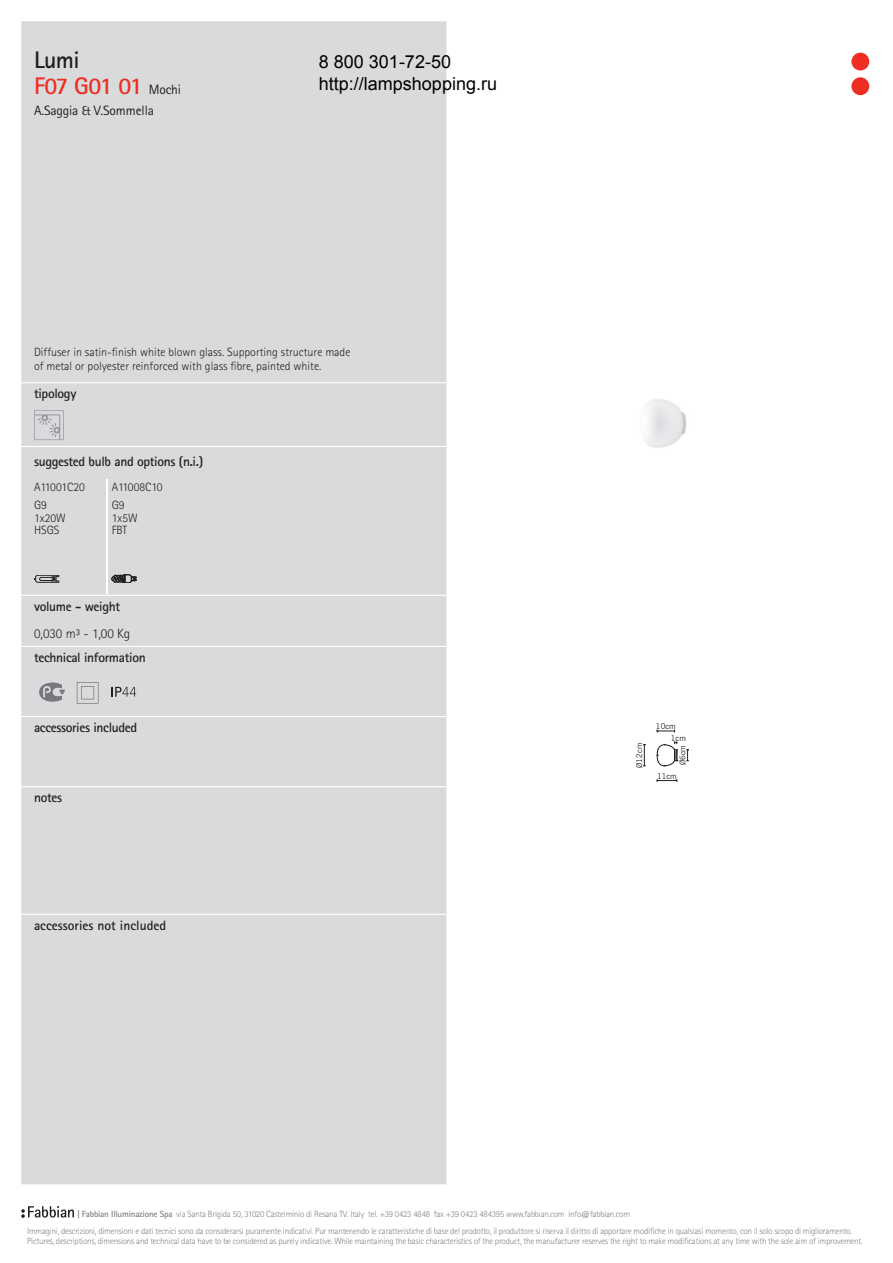
<style>
.page{position:relative;width:893px;height:1263px;background:#fff}
.page>*{position:absolute;margin:0;border:0;box-sizing:border-box;transform-origin:0 0}
.t1{font:700 24px/25.2px "Rotis Sans Serif Std";letter-spacing:-.025em;color:#ee2e22}
.t2{font:18px/21.6px "Arial";color:#000}
.t3{font:700 13.5px "Rotis Sans Serif Std";letter-spacing:-.025em;color:#231f20}
.t4{font:700 13.5px "Rotis Sans Serif Std";color:#231f20}
.t5{font:13.5px "Rotis Sans Serif Std";letter-spacing:-.01em;color:#231f20}
.t6{font:300 13.5px "Rotis Sans Serif Std";color:#231f20}
.t7{font:300 12px/18.3px "Rotis Sans Serif Std";color:#231f20}
.t8{font:300 9px/16.4px "Rotis Sans Serif Std";letter-spacing:-.025em;color:#808285}
.t9{font:7.95px "News Gothic BT";color:#231f20}
.s1{color:#231f20}
.s2{font-weight:400;font-size:13.5px;color:#231f20}
.s3{font-weight:700}
</style>
<div class="page">
<div style="left:21px;top:21px;width:425px;height:1163px;background:#d9dadc"></div>
<hr style="left:21px;top:382px;width:425px;height:1px;background:#fff">
<hr style="left:21px;top:446px;width:425px;height:1px;background:#fff">
<hr style="left:21px;top:595px;width:425px;height:1px;background:#fff">
<hr style="left:21px;top:646px;width:425px;height:1px;background:#fff">
<hr style="left:21px;top:716px;width:425px;height:1px;background:#fff">
<hr style="left:21px;top:786px;width:425px;height:1px;background:#fff">
<hr style="left:21px;top:914px;width:425px;height:1px;background:#fff">
<svg style="left:34px;top:410px;width:30px;height:30px"></svg>
<svg style="left:34px;top:575px;width:25px;height:7px"></svg>
<hr style="left:106px;top:479px;width:1px;height:115px;background:#fff">
<svg style="left:112px;top:575px;width:24px;height:8px"></svg>
<svg style="left:39px;top:682px;width:26px;height:20px"></svg>
<svg style="left:77px;top:682px;width:21px;height:21px"></svg>
<svg style="left:112px;top:687px;width:24px;height:10px"></svg>
<img style="left:644px;top:399px;width:42px;height:49px">
<svg style="left:657px;top:779px;width:21px;height:3px"></svg>
<svg style="left:643px;top:744px;width:2px;height:22px"></svg>
<svg style="left:686px;top:749px;width:3px;height:12px"></svg>
<svg style="left:657px;top:741px;width:21px;height:25px"></svg>
<svg style="left:657px;top:730px;width:18px;height:2px"></svg>
<svg style="left:21px;top:1206px;width:53px;height:12px"></svg>
<div style="left:851px;top:53px;width:18px;height:17px;background:#ee2e22;border-radius:50%"></div>
<div style="left:851px;top:77px;width:18px;height:18px;background:#ee2e22;border-radius:50%"></div>
<h1 class="t1" style="left:34px;top:47px;width:149px"><span class="s1">Lumi<br></span>F07 G01 01 <span class="s2">Mochi</span></h1>
<h3 class="t5" style="left:34px;top:102px;width:122px">A.Saggia &amp; V.Sommella</h3>
<h2 class="t2" style="left:319px;top:51px;width:180px">8 800 301-72-50 http://lampshopping.ru</h2>
<h3 class="t7" style="left:34px;top:344px;width:318px;line-height:14.4px">Diffuser in satin-finish white blown glass. Supporting structure made of metal or polyester reinforced with glass fibre, painted white.</h3>
<h3 class="t3" style="left:34px;top:385px;width:44px">tipology</h3>
<h3 class="t3" style="left:34px;top:453px;width:171px">suggested bulb and options (n.i.)</h3>
<h3 class="t7" style="left:34px;top:477px;width:52px">A11001C20<br>G9</h3>
<h3 class="t7" style="left:34px;top:511px;width:33px;line-height:12.8px">1x20W<br>HSGS</h3>
<h3 class="t7" style="left:112px;top:477px;width:52px">A11008C10<br>G9</h3>
<h3 class="t7" style="left:112px;top:511px;width:27px;line-height:12.8px">1x5W<br>FBT</h3>
<h3 class="t3" style="left:34px;top:598px;width:88px">volume - weight</h3>
<h3 class="t6" style="left:34px;top:625px;width:98px">0,030 m³ - 1,00 Kg</h3>
<h3 class="t3" style="left:34px;top:649px;width:113px">technical information</h3>
<h3 class="t3" style="left:34px;top:719px;width:105px">accessories included</h3>
<h3 class="t3" style="left:34px;top:789px;width:30px">notes</h3>
<h3 class="t4" style="left:34px;top:917px;width:134px">accessories not included</h3>
<p class="t9" style="left:656px;top:721px;width:21px">10cm</p>
<p class="t9" style="left:671px;top:733px;width:16px">1cm</p>
<p class="t9" style="left:657px;top:771px;width:21px">11cm</p>
<p class="t9" style="left:634px;top:768px;width:26px;rotate:-90deg">Ø12cm</p>
<p class="t9" style="left:678px;top:765px;width:22px;rotate:-90deg">Ø6cm</p>
<p class="t8" style="left:27px;top:1206px;width:826px;text-indent:50px"><span class="s3">| Fabbian Illuminazione Spa</span> via Santa Brigida 50, 31020 Castelminio di Resana TV. Italy tel. +39 0423 4848 fax +39 0423 484395 www.fabbian.com info@fabbian.com<br>Immagini, descrizioni, dimensioni e dati tecnici sono da considerarsi puramente indicativi. Pur mantenendo le caratteristiche di base del prodotto, il produttore si riserva il diritto di apportare modifiche in qualsiasi momento, con il solo scopo di miglioramento.</p>
<p class="t8" style="left:27px;top:1233px;width:837px">Pictures, descriptions, dimensions and technical data have to be considered as purely indicative. While maintaining the basic characteristics of the product, the manufacturer reserves the right to make modifications at any time with the sole aim of improvement.</p>
</div>
